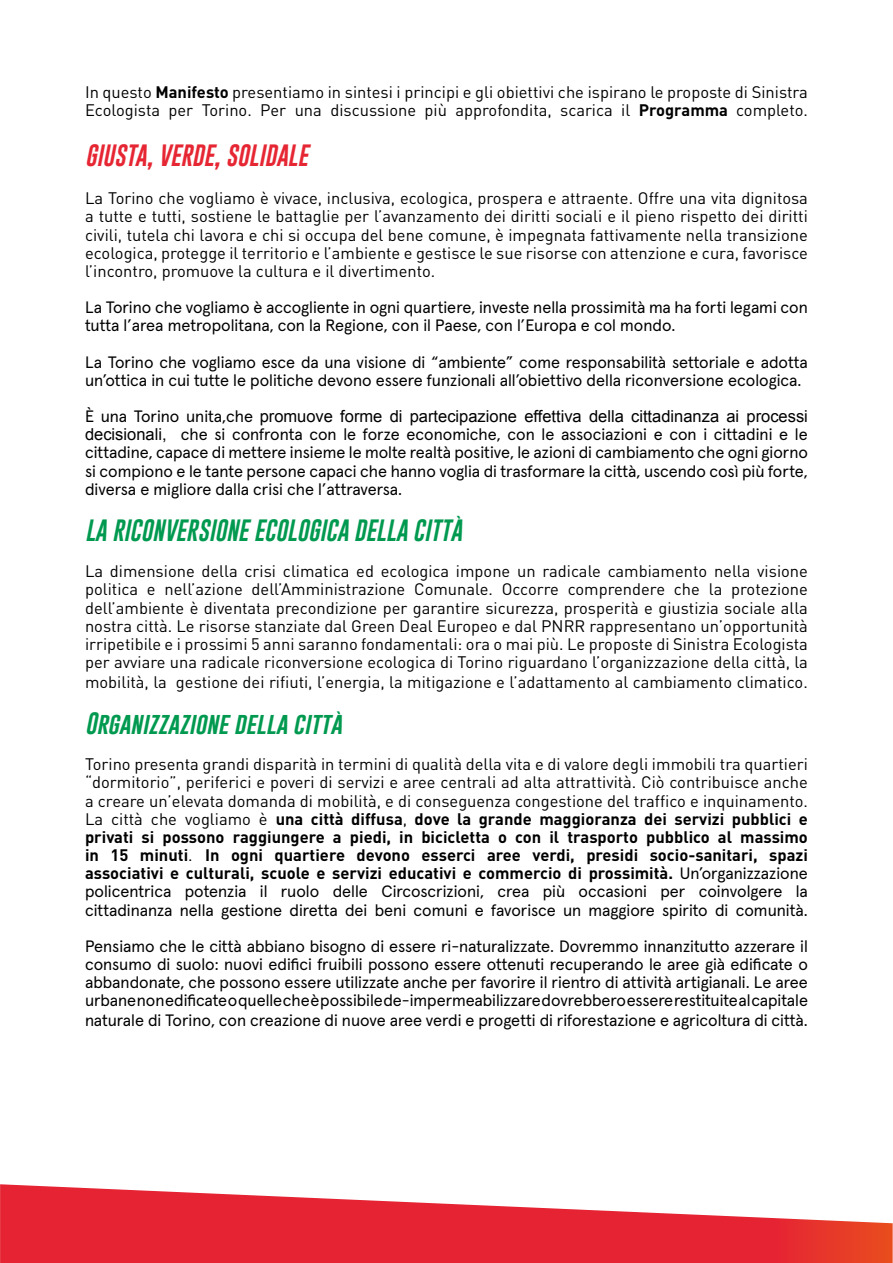
<style>
.page{position:relative;width:893px;height:1263px;background:#fff}
.page>*{position:absolute;margin:0;border:0;box-sizing:border-box;transform-origin:0 0}
.t1{font:italic 22.5px "Gobold";color:#00994f}
.t2{font:italic 22.5px "Gobold";color:#e62633}
.t3{font:16.5px/18.1px "DIN Pro";color:#000;text-align:justify}
.t4{font:16.5px/18.1px "Apercu Pro";color:#000}
.t5{font:16.5px "Arial";color:#000}
.s1{font-weight:700}
.s2{font-family:"Apercu Pro"}
.s3{font-family:"Arial"}
</style>
<div class="page">
<svg style="left:0;top:1184px;width:893px;height:79px"></svg>
<p class="t3" style="left:85px;top:82px;width:724px">In questo <span class="s1">Manifesto</span> presentiamo in sintesi i principi e gli obiettivi che ispirano le proposte di Sinistra<br>Ecologista per Torino. Per una discussione più approfondita, scarica il <span class="s1">Programma</span> completo.</p>
<h1 class="t2" style="left:85px;top:141px;width:224px">GIUSTA, VERDE, SOLIDALE</h1>
<p class="t3" style="left:85px;top:189px;width:724px">La Torino che vogliamo è vivace, inclusiva, ecologica, prospera e attraente. Offre una vita dignitosa a tutte e tutti, sostiene le battaglie per l’avanzamento dei diritti sociali e il pieno rispetto dei diritti civili, tutela chi lavora e chi si occupa del bene comune, è impegnata fattivamente nella transizione ecologica, protegge il territorio e l’ambiente e gestisce le sue risorse con attenzione e cura, favorisce l’incontro, promuove la cultura e il divertimento.</p>
<p class="t4" style="left:85px;top:297px;width:724px">La Torino che vogliamo è accogliente in ogni quartiere, investe nella prossimità ma ha forti legami con tutta l’area metropolitana, con la Regione, con il Paese, con l’Europa e col mondo.</p>
<p class="t4" style="left:85px;top:352px;width:724px">La Torino che vogliamo esce da una visione di “ambiente” come responsabilità settoriale e adotta un’ottica in cui tutte le politiche devono essere funzionali all’obiettivo della riconversione ecologica.</p>
<p class="t5" style="left:85px;top:405px;width:724px"><span class="s2">È una Torino unita,che</span> promuove forme di partecipazione effettiva della cittadinanza ai processi</p>
<p class="t4" style="left:85px;top:424px;width:724px;text-align:justify"><span class="s3">decisionali,</span> che si confronta con le forze economiche, con le associazioni e con i cittadini e le cittadine, capace di mettere insieme le molte realtà positive, le azioni di cambiamento che ogni giorno si compiono e le tante persone capaci che hanno voglia di trasformare la città, uscendo così più forte, diversa e migliore dalla crisi che l’attraversa.</p>
<h1 class="t1" style="left:85px;top:516px;width:379px">LA RICONVERSIONE ECOLOGICA DELLA CITTÀ</h1>
<p class="t3" style="left:85px;top:561px;width:724px">La dimensione della crisi climatica ed ecologica impone un radicale cambiamento nella visione politica e nell’azione dell’Amministrazione Comunale. Occorre comprendere che la protezione dell’ambiente è diventata precondizione per garantire sicurezza, prosperità e giustizia sociale alla nostra città. Le risorse stanziate dal Green Deal Europeo e dal PNRR rappresentano un’opportunità irripetibile e i prossimi 5 anni saranno fondamentali: ora o mai più. Le proposte di Sinistra Ecologista per avviare una radicale riconversione ecologica di Torino riguardano l’organizzazione della città, la</p>
<p class="t3" style="left:85px;top:672px;width:724px">mobilità, la gestione dei rifiuti, l’energia, la mitigazione e l’adattamento al cambiamento climatico.</p>
<h1 class="t1" style="left:85px;top:709px;width:259px">Organizzazione della città</h1>
<p class="t3" style="left:85px;top:755px;width:724px">Torino presenta grandi disparità in termini di qualità della vita e di valore degli immobili tra quartieri “dormitorio”, periferici e poveri di servizi e aree centrali ad alta attrattività. Ciò contribuisce anche a creare un’elevata domanda di mobilità, e di conseguenza congestione del traffico e inquinamento.<br>La città che vogliamo è <span class="s1">una città diffusa</span>, <span class="s1">dove la grande maggioranza dei servizi pubblici e privati si possono raggiungere a piedi, in bicicletta o con il trasporto pubblico al massimo in 15 minuti</span>. <span class="s1">In ogni quartiere devono esserci aree verdi, presidi socio-sanitari, spazi associativi e culturali, scuole e servizi educativi e commercio di prossimità.</span> <span class="s2">Un’organizzazione</span></p>
<p class="t4" style="left:85px;top:881px;width:724px">policentrica potenzia il ruolo delle Circoscrizioni, crea più occasioni per coinvolgere la cittadinanza nella gestione diretta dei beni comuni e favorisce un maggiore spirito di comunità.</p>
<p class="t4" style="left:85px;top:936px;width:724px;text-align:justify">Pensiamo che le città abbiano bisogno di essere ri-naturalizzate. Dovremmo innanzitutto azzerare il consumo di suolo: nuovi edifici fruibili possono essere ottenuti recuperando le aree già edificate o abbandonate, che possono essere utilizzate anche per favorire il rientro di attività artigianali. Le aree urbane non edificate o quelle che è possibile de-impermeabilizzare dovrebbero essere restituite al capitale</p>
<p class="t4" style="left:85px;top:1010px;width:724px">naturale di Torino, con creazione di nuove aree verdi e progetti di riforestazione e agricoltura di città.</p>
</div>
